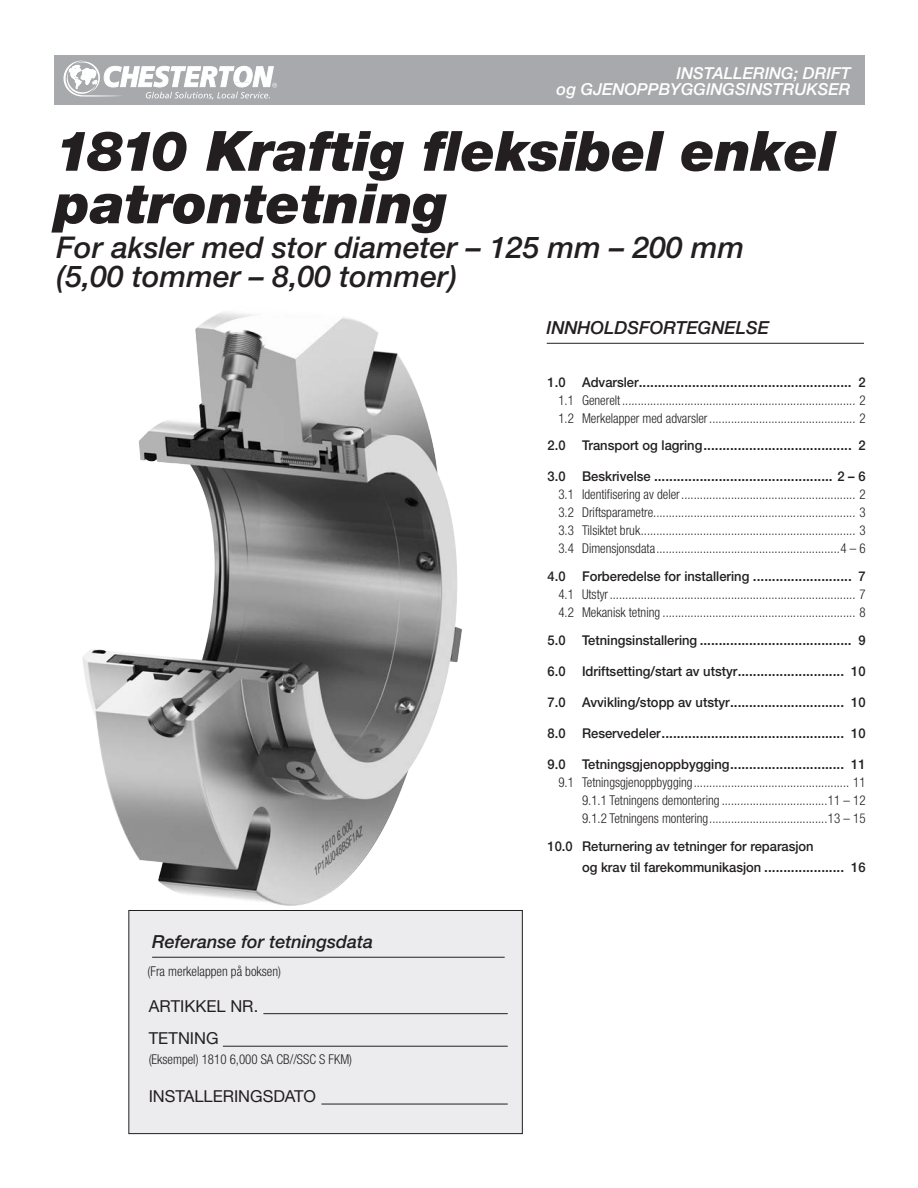
<style>
.page{position:relative;width:918px;height:1188px;background:#fff}
.page>*{position:absolute;margin:0;border:0;box-sizing:border-box;transform-origin:0 0}
.t1{font:italic 900 55.5px/52.5px "Helvetica Neue CE";color:#231f20}
.t2{font:italic 500 30px/28.5px "Helvetica Neue";color:#231f20}
.t3{font:italic 500 18px "Helvetica Neue";color:#231f20}
.t4{font:italic 500 16.5px/16.5px "Helvetica Neue";color:#fff;text-align:right}
.t5{font:16.5px/32.5px "Helvetica Neue CE";color:#231f20}
.t6{font:500 14.25px/31px "Helvetica Neue CE";color:#231f20;scale:.96 1}
.t7{font:300 condensed 13.5px/18px "Helvetica Neue";color:#231f20;scale:.96 1}
.t8{font:500 13.5px/21px "Helvetica Neue CE";color:#231f20;scale:.96 1}
.s1{font-size:13.5px}
.s2{font-size:14.25px}
</style>
<div class="page">
<img style="left:82px;top:311px;width:470px;height:595px">
<hr style="left:547px;top:343px;width:317px;height:1px;background:#231f20">
<div style="left:54px;top:55px;width:810px;height:50px;background:#a8a9ad"></div>
<svg style="left:64px;top:60px;width:213px;height:40px"></svg>
<div style="left:129px;top:910px;width:393px;height:224px;background:#ececee"></div>
<hr style="left:152px;top:957px;width:353px;height:1px;background:#231f20">
<div style="left:128px;top:910px;width:395px;height:224px;border:1px solid #231f20"></div>
<hr style="left:263px;top:1013px;width:245px;height:1px;background:#231f20">
<hr style="left:223px;top:1046px;width:285px;height:1px;background:#231f20">
<hr style="left:321px;top:1104px;width:187px;height:1px;background:#231f20">
<p class="t4" style="left:557px;top:65px;width:295px">INSTALLERING; DRIFT<br>og GJENOPPBYGGINGSINSTRUKSER</p>
<h1 class="t1" style="left:54px;top:125px;width:783px">1810 Kraftig fleksibel enkel patrontetning</h1>
<h2 class="t2" style="left:56px;top:233px;width:690px">For aksler med stor diameter – 125 mm – 200 mm (5,00 tommer – 8,00 tommer)</h2>
<h3 class="t3" style="left:546px;top:317px;width:224px">INNHOLDSFORTEGNELSE</h3>
<h3 class="t3" style="left:152px;top:931px;width:223px">Referanse for tetningsdata</h3>
<p class="t7" style="left:148px;top:962px;width:140px">(Fra merkelappen på boksen)</p>
<p class="t5" style="left:149px;top:990px;width:111px">ARTIKKEL NR.<br>TETNING</p>
<p class="t7" style="left:149px;top:1050px;width:213px">(Eksempel) 1810 6,000 SA CB//SSC S FKM)</p>
<p class="t5" style="left:149px;top:1080px;width:169px">INSTALLERINGSDATO</p>
<p class="t6" style="left:548px;top:366px;width:333px"><span class="s1">1.0 Advarsler</span>........................................................ <span class="s1">2</span></p>
<p class="t7" style="left:558px;top:391px;width:322px">1.1 Generelt ........................................................................... 2<br>1.2 Merkelapper med advarsler............................................... 2</p>
<p class="t6" style="left:548px;top:430px;width:333px"><span class="s1">2.0 Transport og lagring</span>....................................... <span class="s1">2<br>3.0 Beskrivelse</span> ............................................... <span class="s1">2 – 6</span></p>
<p class="t7" style="left:558px;top:486px;width:322px;text-align:justify">3.1 Identifisering av deler........................................................ 2<br>3.2 Driftsparametre................................................................. 3<br>3.3 Tilsiktet bruk..................................................................... 3<br>3.4 Dimensjonsdata...........................................................4 – 6</p>
<p class="t8" style="left:548px;top:566px;width:333px">4.0 Forberedelse for installering <span class="s2">..........................</span> 7</p>
<p class="t7" style="left:558px;top:585px;width:322px">4.1 Utstyr............................................................................... 7<br>4.2 Mekanisk tetning .............................................................. 8</p>
<p class="t6" style="left:548px;top:624px;width:333px"><span class="s1">5.0 Tetningsinstallering</span> ........................................ <span class="s1">9</span></p>
<p class="t8" style="left:548px;top:661px;width:333px">6.0 Idriftsetting/start av utstyr<span class="s2">............................</span> 10</p>
<p class="t6" style="left:548px;top:686px;width:333px;text-align:justify"><span class="s1">7.0 Avvikling/stopp av utstyr</span>.............................. <span class="s1">10<br>8.0 Reservedeler</span>................................................ <span class="s1">10<br>9.0 Tetningsgjenoppbygging</span>.............................. <span class="s1">11</span></p>
<p class="t7" style="left:582px;top:773px;width:297px;text-align:justify;text-indent:-24px">9.1 Tetningsgjenoppbygging.................................................. 11<br>9.1.1 Tetningens demontering ..................................11 – 12<br>9.1.2 Tetningens montering......................................13 – 15</p>
<p class="t8" style="left:582px;top:835px;width:297px;text-indent:-34px">10.0 Returnering av tetninger for reparasjon<br>og krav til farekommunikasjon <span class="s2">.....................</span> 16</p>
</div>
